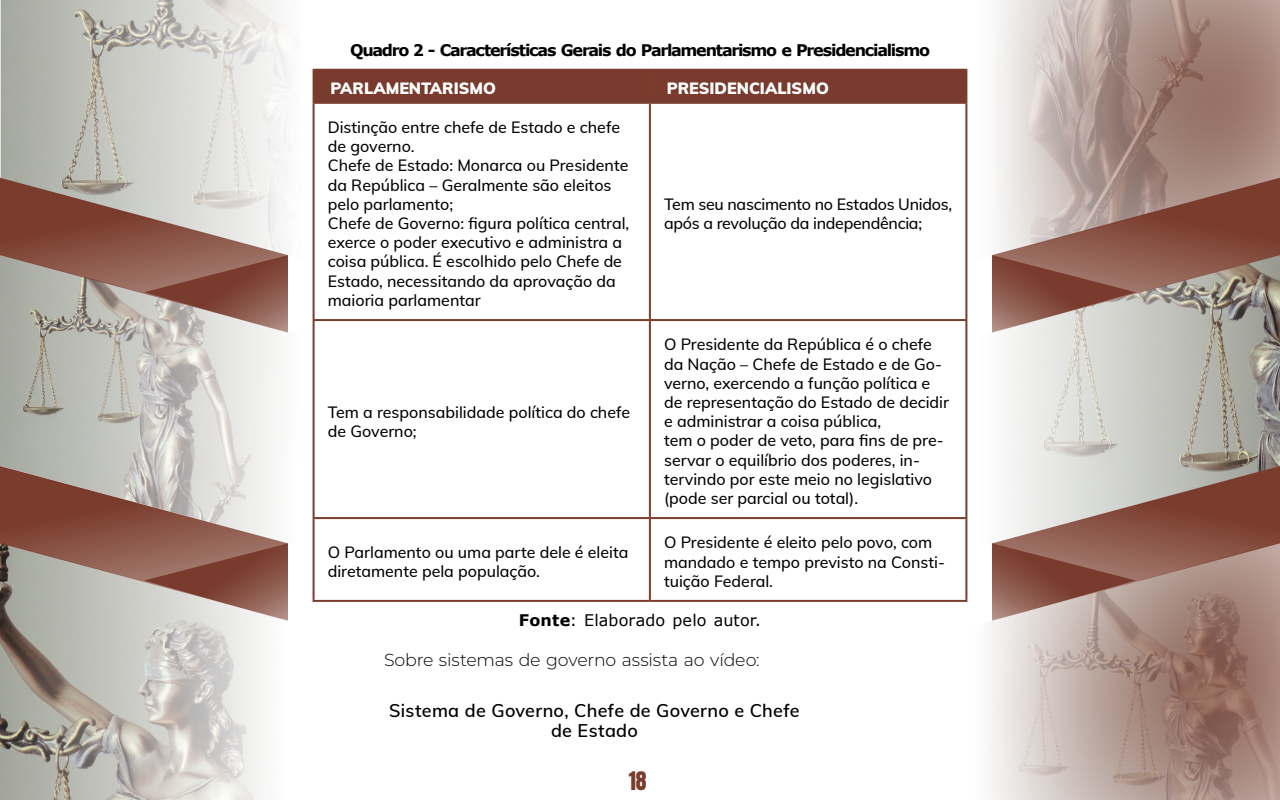
<style>
.page{position:relative;width:1280px;height:800px;background:#fff}
.page>*{position:absolute;margin:0;border:0;box-sizing:border-box;transform-origin:0 0}
.t1{font:21.8px "Anton";color:#7a3d2d}
.t2{font:600 18px/19.8px "Muli";letter-spacing:.015em;color:#000;text-align:center}
.t3{font:300 17.4px "Montserrat";letter-spacing:-.01em;color:#000}
.t4{font:500 16px/19.2px "Muli";color:#000}
.t5{font:700 16px "Verdana";letter-spacing:-.08em;color:#000}
.t6{font:900 16px "Muli";color:#fff}
.t7{font:16px "Verdana";letter-spacing:.005em;color:#000}
.s1{font-weight:700}
</style>
<div class="page">
<img style="left:1px;top:0;width:606px;height:600px">
<img style="left:0;top:141px;width:333px;height:206px">
<img style="left:0;top:347px;width:515px;height:453px">
<img style="left:1008px;top:332px;width:272px;height:96px">
<img style="left:1008px;top:428px;width:272px;height:38px">
<div style="left:967px;top:0;width:313px;height:261px;background:#fff;opacity:.75"></div>
<div style="left:965px;top:535px;width:315px;height:265px;background:#fff;opacity:.75"></div>
<svg style="left:0;top:178px;width:288px;height:154px;background:#a99188"></svg>
<svg style="left:144px;top:255px;width:144px;height:78px;background:#9d756b"></svg>
<svg style="left:0;top:466px;width:288px;height:154px;background:#a99188"></svg>
<svg style="left:144px;top:543px;width:144px;height:78px;background:#a0796e"></svg>
<svg style="left:992px;top:178px;width:288px;height:154px;background:#a2857b"></svg>
<svg style="left:992px;top:255px;width:144px;height:78px;background:#9f786e"></svg>
<svg style="left:992px;top:466px;width:288px;height:154px;background:#ab8e84"></svg>
<svg style="left:992px;top:543px;width:144px;height:78px;background:#9a6f64"></svg>
<div style="left:315px;top:71px;width:650px;height:31px;background:#783b2d"></div>
<hr style="left:649px;top:71px;width:2px;height:31px;background:#7a3d2d">
<hr style="left:649px;top:104px;width:2px;height:215px;background:#7a3d2d">
<hr style="left:313px;top:319px;width:337px;height:2px;background:#7a3d2d">
<hr style="left:650px;top:319px;width:317px;height:2px;background:#7a3d2d">
<hr style="left:649px;top:321px;width:2px;height:196px;background:#7a3d2d">
<hr style="left:313px;top:517px;width:337px;height:2px;background:#7a3d2d">
<hr style="left:650px;top:517px;width:317px;height:2px;background:#7a3d2d">
<hr style="left:649px;top:519px;width:2px;height:81px;background:#7a3d2d">
<hr style="left:313px;top:104px;width:2px;height:215px;background:#7a3d2d">
<hr style="left:965px;top:104px;width:2px;height:215px;background:#7a3d2d">
<hr style="left:313px;top:321px;width:2px;height:196px;background:#7a3d2d">
<hr style="left:965px;top:321px;width:2px;height:196px;background:#7a3d2d">
<hr style="left:313px;top:519px;width:2px;height:81px;background:#7a3d2d">
<hr style="left:965px;top:519px;width:2px;height:81px;background:#7a3d2d">
<hr style="left:313px;top:600px;width:337px;height:2px;background:#7a3d2d">
<hr style="left:650px;top:600px;width:317px;height:2px;background:#7a3d2d">
<hr style="left:313px;top:69px;width:337px;height:2px;background:#7a3d2d">
<hr style="left:313px;top:71px;width:2px;height:31px;background:#7a3d2d">
<hr style="left:650px;top:69px;width:317px;height:2px;background:#7a3d2d">
<hr style="left:965px;top:71px;width:2px;height:31px;background:#7a3d2d">
<hr style="left:313px;top:102px;width:337px;height:2px;background:#7a3d2d">
<hr style="left:650px;top:102px;width:317px;height:2px;background:#7a3d2d">
<p class="t5" style="left:350px;top:39px;width:581px">Quadro 2 - Características Gerais do Parlamentarismo e Presidencialismo</p>
<p class="t6" style="left:331px;top:77px;width:167px">PARLAMENTARISMO</p>
<p class="t6" style="left:667px;top:77px;width:164px">PRESIDENCIALISMO</p>
<p class="t4" style="left:328px;top:117px;width:303px">Distinção entre chefe de Estado e chefe de governo.<br>Chefe de Estado: Monarca ou Presidente da República – Geralmente são eleitos pelo parlamento;<br>Chefe de Governo: figura política central, exerce o poder executivo e administra a coisa pública. É escolhido pelo Chefe de<br>Estado, necessitando da aprovação da maioria parlamentar</p>
<p class="t4" style="left:664px;top:194px;width:290px">Tem seu nascimento no Estados Unidos, após a revolução da independência;</p>
<p class="t4" style="left:328px;top:401px;width:304px">Tem a responsabilidade política do chefe de Governo;</p>
<p class="t4" style="left:664px;top:334px;width:286px">O Presidente da República é o chefe da Nação – Chefe de Estado e de Go&shy;verno, exercendo a função política e de representação do Estado de decidir e administrar a coisa pública,<br>tem o poder de veto, para fins de pre&shy;servar o equilíbrio dos poderes, in&shy;tervindo por este meio no legislativo (pode ser parcial ou total).</p>
<p class="t4" style="left:328px;top:542px;width:302px">O Parlamento ou uma parte dele é eleita diretamente pela população.</p>
<p class="t4" style="left:664px;top:532px;width:282px">O Presidente é eleito pelo povo, com mandado e tempo previsto na Consti&shy;tuição Federal.</p>
<p class="t7" style="left:519px;top:609px;width:244px"><span class="s1">Fonte</span>: Elaborado pelo autor.</p>
<p class="t3" style="left:384px;top:648px;width:377px">Sobre sistemas de governo assista ao vídeo:</p>
<p class="t2" style="left:389px;top:700px;width:412px">Sistema de Governo, Chefe de Governo e Chefe de Estado</p>
<h1 class="t1" style="left:629px;top:770px;width:19px">18</h1>
</div>
